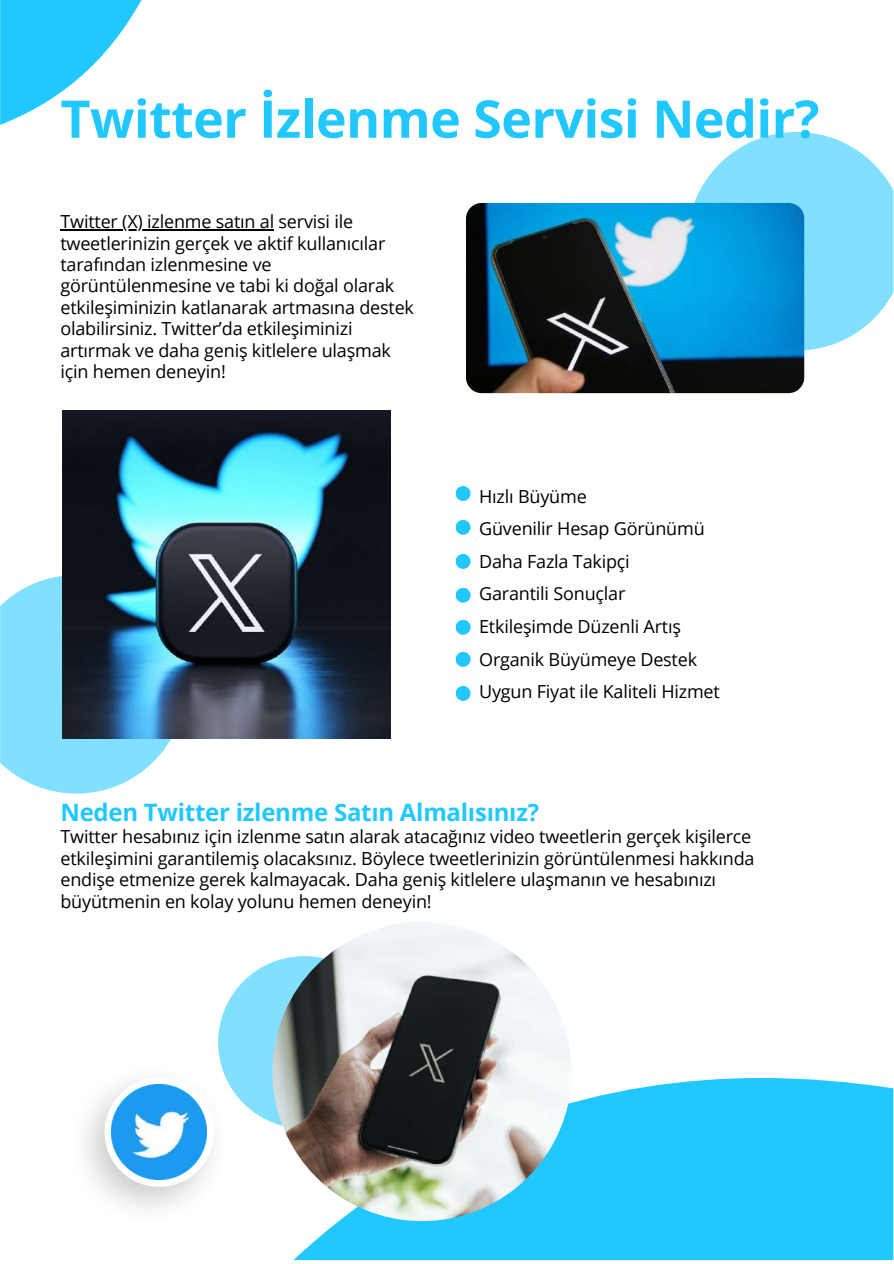
<style>
.page{position:relative;width:894px;height:1264px;background:#fff}
.page>*{position:absolute;margin:0;border:0;box-sizing:border-box;transform-origin:0 0}
.t1{font:700 51.9px "Open Sans";letter-spacing:-.01em;color:#21c8ff}
.t2{font:700 24px "Open Sans";letter-spacing:-.01em;color:#21c8ff}
.t3{font:18px/21.3px "Open Sans";letter-spacing:-.01em;color:#000}
</style>
<div class="page">
<svg style="left:293px;top:1078px;width:600px;height:181px;background:#30cbfe"></svg>
<svg style="left:0;top:0;width:142px;height:125px"></svg>
<svg style="left:694px;top:132px;width:199px;height:218px;fill:#81dfff"></svg>
<svg style="left:0;top:576px;width:186px;height:217px;fill:#81dfff"></svg>
<svg style="left:218px;top:956px;width:104px;height:170px;fill:#81dfff"></svg>
<img style="left:85px;top:1057px;width:151px;height:151px">
<svg style="left:104px;top:1077px;width:110px;height:109px"></svg>
<img style="left:466px;top:203px;width:338px;height:190px;border-radius:16px">
<img style="left:62px;top:410px;width:328px;height:328px">
<img style="left:272px;top:921px;width:299px;height:299px;border-radius:50%">
<div style="left:455px;top:486px;width:15px;height:15px;background:#21c8ff;border-radius:50%"></div>
<div style="left:455px;top:554px;width:15px;height:15px;background:#21c8ff;border-radius:50%"></div>
<div style="left:455px;top:520px;width:15px;height:15px;background:#21c8ff;border-radius:50%"></div>
<div style="left:455px;top:587px;width:15px;height:15px;background:#21c8ff;border-radius:50%"></div>
<div style="left:455px;top:619px;width:15px;height:15px;background:#21c8ff;border-radius:50%"></div>
<div style="left:455px;top:652px;width:15px;height:14px;background:#21c8ff;border-radius:50%"></div>
<hr style="left:60px;top:229px;width:214px;height:1px;background:#000">
<div style="left:455px;top:686px;width:15px;height:15px;background:#21c8ff;border-radius:50%"></div>
<img style="left:111px;top:1084px;width:96px;height:95px">
<h1 class="t1" style="left:60px;top:82px;width:760px">Twitter İzlenme Servisi Nedir?</h1>
<p class="t3" style="left:60px;top:211px;width:355px">Twitter (X) izlenme satın al servisi ile tweetlerinizin gerçek ve aktif kullanıcılar tarafından izlenmesine ve görüntülenmesine ve tabi ki doğal olarak etkileşiminizin katlanarak artmasına destek olabilirsiniz. Twitter’da etkileşiminizi artırmak ve daha geniş kitlelere ulaşmak için hemen deneyin!</p>
<p class="t3" style="left:479px;top:479px;width:242px;line-height:32.7px">Hızlı Büyüme<br>Güvenilir Hesap Görünümü<br>Daha Fazla Takipçi<br>Garantili Sonuçlar<br>Etkileşimde Düzenli Artış<br>Organik Büyümeye Destek<br>Uygun Fiyat ile Kaliteli Hizmet</p>
<h2 class="t2" style="left:60px;top:795px;width:480px">Neden Twitter izlenme Satın Almalısınız?</h2>
<p class="t3" style="left:60px;top:825px;width:695px">Twitter hesabınız için izlenme satın alarak atacağınız video tweetlerin gerçek kişilerce etkileşimini garantilemiş olacaksınız. Böylece tweetlerinizin görüntülenmesi hakkında endişe etmenize gerek kalmayacak. Daha geniş kitlelere ulaşmanın ve hesabınızı büyütmenin en kolay yolunu hemen deneyin!</p>
</div>
